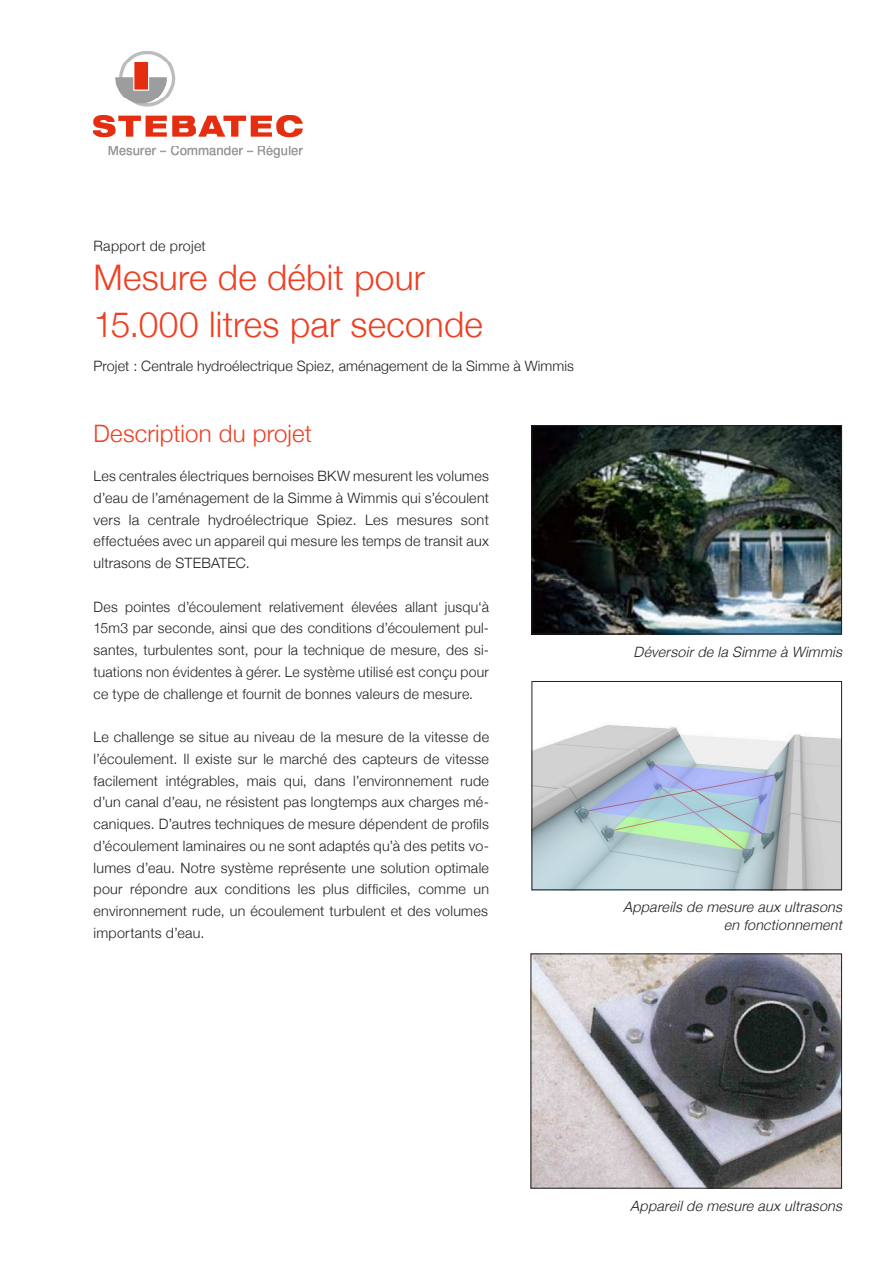
<style>
.page{position:relative;width:893px;height:1263px;background:#fff}
.page>*{position:absolute;margin:0;border:0;box-sizing:border-box;transform-origin:0 0}
.t1{font:300 35.25px/46.8px "Helvetica Neue";letter-spacing:.005em;color:#ef3e22}
.t2{font:300 24px "Helvetica Neue";letter-spacing:.005em;color:#ef3e22}
.t3{font:300 14.25px/21.8px "Helvetica Neue";letter-spacing:.02em;color:#231f20;text-align:justify}
.t4{font:italic 300 14.25px/17.1px "Helvetica Neue";color:#231f20;text-align:right}
</style>
<div class="page">
<img style="left:94px;top:51px;width:209px;height:107px">
<img style="left:533px;top:725px;width:307px;height:163px">
<div style="left:531px;top:681px;width:311px;height:209px;border:1px solid #231f20"></div>
<img style="left:533px;top:427px;width:307px;height:205px">
<div style="left:531px;top:425px;width:311px;height:209px;border:1px solid #231f20"></div>
<img style="left:533px;top:955px;width:307px;height:231px">
<div style="left:531px;top:953px;width:311px;height:235px;border:1px solid #231f20"></div>
<p class="t3" style="left:94px;top:235px;width:114px">Rapport de projet</p>
<p class="t1" style="left:94px;top:253px;width:391px">Mesure de débit pour<br>15.000 litres par seconde</p>
<p class="t3" style="left:94px;top:355px;width:482px">Projet : Centrale hydroélectrique Spiez, aménagement de la Simme à Wimmis</p>
<p class="t2" style="left:94px;top:419px;width:220px">Description du projet</p>
<p class="t3" style="left:94px;top:465px;width:397px">Les centrales électriques bernoises BKW mesurent les volumes d’eau de l’aménagement de la Simme à Wimmis qui s’écoulent vers la centrale hydroélectrique Spiez. Les mesures sont effectuées avec un appareil qui mesure les temps de transit aux ultrasons de STEBATEC.</p>
<p class="t3" style="left:94px;top:595px;width:397px">Des pointes d’écoulement relativement élevées allant jusqu‘à 15m3 par seconde, ainsi que des conditions d’écoulement pul&shy;santes, turbulentes sont, pour la technique de mesure, des si&shy;tuations non évidentes à gérer. Le système utilisé est conçu pour ce type de challenge et fournit de bonnes valeurs de mesure.</p>
<p class="t3" style="left:94px;top:726px;width:397px">Le challenge se situe au niveau de la mesure de la vitesse de l’écoulement. Il existe sur le marché des capteurs de vitesse facilement intégrables, mais qui, dans l’environnement rude d’un canal d’eau, ne résistent pas longtemps aux charges mé&shy;caniques. D’autres techniques de mesure dépendent de profils d’écoulement laminaires ou ne sont adaptés qu’à des petits vo&shy;lumes d’eau. Notre système représente une solution optimale pour répondre aux conditions les plus difficiles, comme un environnement rude, un écoulement turbulent et des volumes importants d’eau.</p>
<p class="t4" style="left:634px;top:643px;width:213px">Déversoirde la Simme à Wimmis</p>
<p class="t4" style="left:623px;top:898px;width:224px">Appareils de mesure aux ultrasons en fonctionnement</p>
<p class="t4" style="left:630px;top:1197px;width:217px">Appareilde mesure aux ultrasons</p>
</div>
